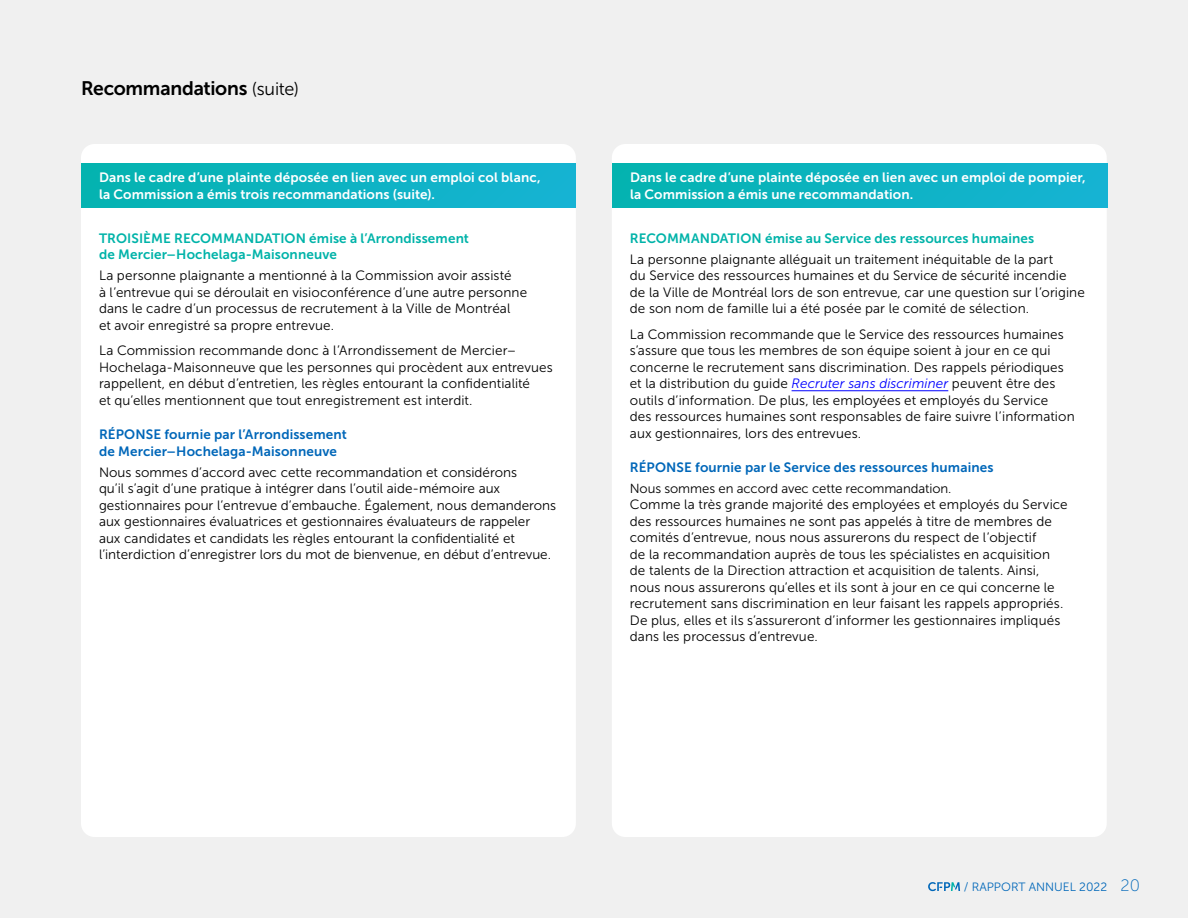
<style>
.page{position:relative;width:1188px;height:918px;background:#f0f0f0}
.page>*{position:absolute;margin:0;border:0;box-sizing:border-box;transform-origin:0 0}
.t1{font:19.5px "Museo Sans 700";letter-spacing:-.015em;color:#000}
.t2{font:13.5px/16.5px "Museo Sans 300";letter-spacing:.005em;color:#000}
.t3{font:13.5px/16.5px "Museo Sans 700";letter-spacing:.01em;color:#fff}
.t4{font:13.5px/16.5px "Museo Sans 700";letter-spacing:.01em;color:#00b3a9}
.t5{font:13.5px/16.5px "Museo Sans 700";letter-spacing:.01em;color:#0067b9}
.t6{font:13.2px "Museo Sans 300";letter-spacing:-.005em;color:#000}
.t7{font:12px "Museo Sans 300";color:#0067b9}
.s1{font-family:"Museo Sans 300";font-size:18px}
.s2{font-style:italic;color:#00f}
.s3{font-family:"Museo Sans 100";font-size:16.5px}
</style>
<div class="page">
<svg style="left:928px;top:882px;width:32px;height:9px"></svg>
<div style="left:81px;top:144px;width:495px;height:693px;background:#fff;border-radius:14px"></div>
<div style="left:612px;top:144px;width:495px;height:693px;background:#fff;border-radius:14px"></div>
<div style="left:81px;top:164px;width:495px;height:44px;background:linear-gradient(to right,#04b3b0,#16b3d3)"></div>
<div style="left:612px;top:164px;width:495px;height:44px;background:linear-gradient(to right,#04b3b0,#16b3d3)"></div>
<hr style="left:792px;top:390px;width:156px;height:1px;background:#00f">
<h1 class="t1" style="left:81px;top:77px;width:220px">Recommandations <span class="s1">(suite)</span></h1>
<p class="t3" style="left:99px;top:169px;width:443px">Dans le cadre d’une plainte déposée en lien avec un emploi col blanc, la Commission a émis trois recommandations (suite).</p>
<p class="t4" style="left:99px;top:230px;width:372px">TROISIÈME RECOMMANDATION émise à l’Arrondissement de Mercier–Hochelaga-Maisonneuve</p>
<p class="t2" style="left:99px;top:268px;width:430px">La personne plaignante a mentionné à la Commission avoir assisté<br>à l’entrevue qui se déroulait en visioconférence d’une autre personne dans le cadre d’un processus de recrutement à la Ville de Montréal<br>et avoir enregistré sa propre entrevue.</p>
<p class="t2" style="left:99px;top:343px;width:455px">La Commission recommande donc à l’Arrondissement de Mercier– Hochelaga-Maisonneuve que les personnes qui procèdent aux entrevues rappellent, en début d’entretien, les règles entourant la confidentialité<br>et qu’elles mentionnent que tout enregistrement est interdit.</p>
<p class="t5" style="left:99px;top:426px;width:249px">RÉPONSE fournie par l’Arrondissement de Mercier–Hochelaga-Maisonneuve</p>
<p class="t2" style="left:99px;top:464px;width:459px">Nous sommes d’accord avec cette recommandation et considérons<br>qu’il s’agit d’une pratique à intégrer dans l’outil aide-mémoire aux gestionnaires pour l’entrevue d’embauche. Également, nous demanderons aux gestionnaires évaluatrices et gestionnaires évaluateurs de rappeler<br>aux candidates et candidats les règles entourant la confidentialité et l’interdiction d’enregistrer lors du mot de bienvenue, en début d’entrevue.</p>
<p class="t3" style="left:630px;top:169px;width:457px">Dans le cadre d’une plainte déposée en lien avec un emploi de pompier, la Commission a émis une recommandation.</p>
<p class="t4" style="left:630px;top:230px;width:406px">RECOMMANDATION émise au Service des ressources humaines</p>
<p class="t2" style="left:630px;top:251px;width:457px">La personne plaignante alléguait un traitement inéquitable de la part<br>du Service des ressources humaines et du Service de sécurité incendie de la Ville de Montréal lors de son entrevue, car une question sur l’origine de son nom de famille lui a été posée par le comité de sélection.</p>
<p class="t2" style="left:630px;top:326px;width:446px">La Commission recommande que le Service des ressources humaines s’assure que tous les membres de son équipe soient à jour en ce qui concerne le recrutement sans discrimination. Des rappels périodiques et la distribution du guide <span class="s2">Recruter sans discriminer</span> peuvent être des outils d’information. De plus, les employées et employés du Service<br>des ressources humaines sont responsables de faire suivre l’information aux gestionnaires, lors des entrevues.</p>
<p class="t5" style="left:630px;top:459px;width:365px">RÉPONSE fournie par le Service des ressources humaines</p>
<p class="t6" style="left:630px;top:481px;width:323px">Nous sommes en accord avec cette recommandation.</p>
<p class="t2" style="left:630px;top:496px;width:439px">Comme la très grande majorité des employées et employés du Service des ressources humaines ne sont pas appelés à titre de membres de comités d’entrevue, nous nous assurerons du respect de l’objectif<br>de la recommandation auprès de tous les spécialistes en acquisition de talents de la Direction attraction et acquisition de talents. Ainsi, nous nous assurerons qu’elles et ils sont à jour en ce qui concerne le recrutement sans discrimination en leur faisant les rappels appropriés.<br>De plus, elles et ils s’assureront d’informer les gestionnaires impliqués dans les processus d’entrevue.</p>
<p class="t7" style="left:964px;top:881px;width:178px">/ RAPPORT ANNUEL 2022 <span class="s3">20</span></p>
</div>
